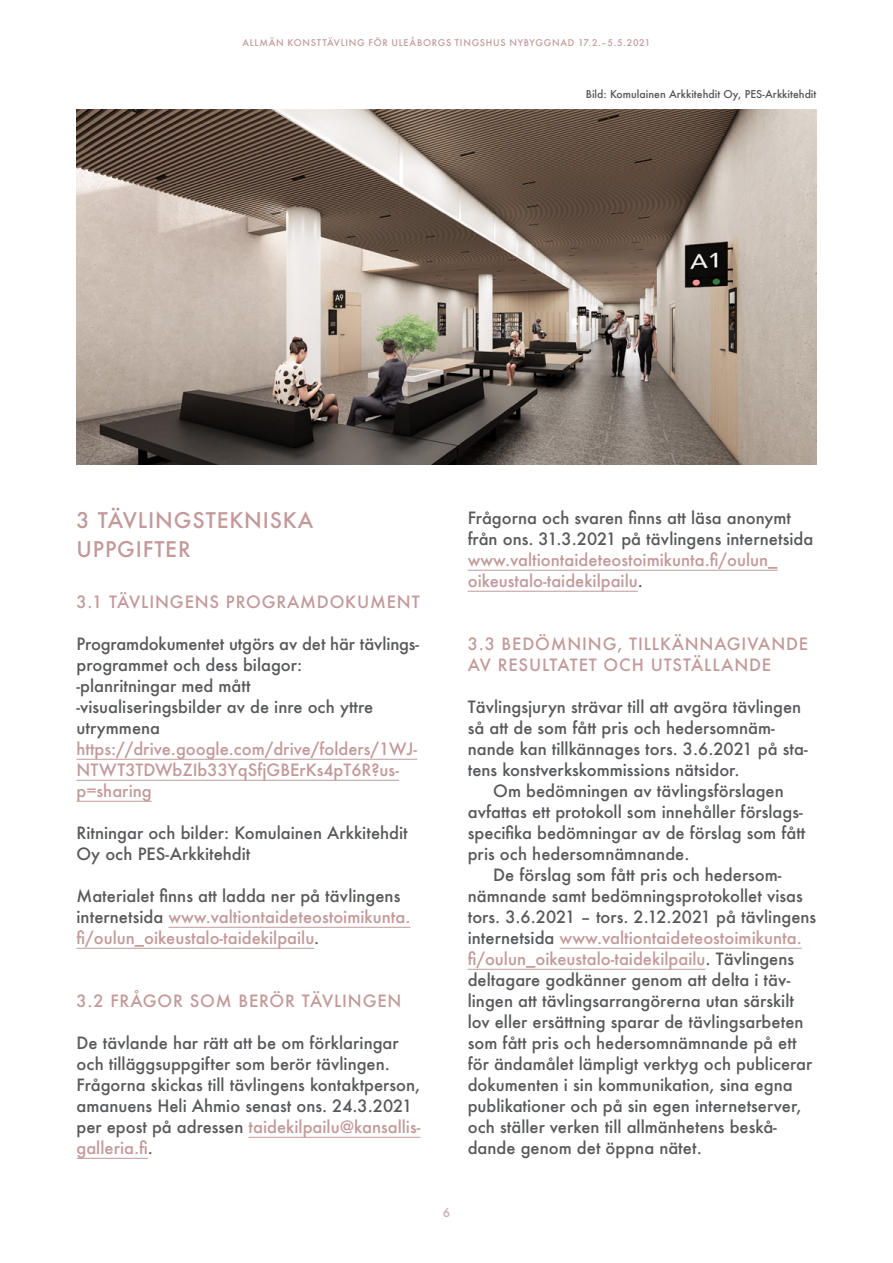
<style>
.page{position:relative;width:893px;height:1263px;background:#fff}
.page>*{position:absolute;margin:0;border:0;box-sizing:border-box;transform-origin:0 0}
.t1{font:500 21px/28.5px "Futura";letter-spacing:.04em;color:#c39999}
.t2{font:500 16.5px/21px "Futura";color:#58595b}
.t3{font:500 16.5px/21px "Futura";color:#c39999}
.t4{font:500 16.5px/21px "Futura";letter-spacing:.05em;color:#c39999}
.t5{font:500 12px "Futura";color:#ceabab}
.t6{font:500 10.5px "Futura";color:#545456}
.t7{font:500 9px "Futura";letter-spacing:.08em;color:#c39999}
.s1{color:#58595b}
.s2{color:#c39999}
</style>
<div class="page">
<hr style="left:77px;top:759px;width:340px;height:1px;background:#c39999">
<hr style="left:77px;top:780px;width:322px;height:1px;background:#c39999">
<hr style="left:77px;top:801px;width:75px;height:1px;background:#c39999">
<hr style="left:168px;top:927px;width:243px;height:1px;background:#c39999">
<hr style="left:77px;top:948px;width:237px;height:1px;background:#c39999">
<hr style="left:249px;top:1137px;width:171px;height:1px;background:#c39999">
<hr style="left:77px;top:1158px;width:71px;height:1px;background:#c39999">
<hr style="left:468px;top:570px;width:310px;height:1px;background:#c39999">
<hr style="left:468px;top:591px;width:170px;height:1px;background:#c39999">
<hr style="left:560px;top:948px;width:242px;height:1px;background:#c39999">
<hr style="left:468px;top:969px;width:237px;height:1px;background:#c39999">
<img style="left:77px;top:109px;width:739px;height:355px">
<p class="t7" style="left:242px;top:36px;width:410px">ALLMÄN KONSTTÄVLING FÖR ULEÅBORGS TINGSHUS NYBYGGNAD 17.2.–5.5.2021</p>
<p class="t6" style="left:586px;top:87px;width:232px">Bild: Komulainen Arkkitehdit Oy, PES-Arkkitehdit</p>
<p class="t1" style="left:77px;top:506px;width:238px">3 TÄVLINGSTEKNISKA<br>UPPGIFTER</p>
<p class="t4" style="left:77px;top:591px;width:345px">3.1 TÄVLINGENS PROGRAMDOKUMENT</p>
<p class="t2" style="left:77px;top:633px;width:344px">Programdokumentet utgörs av det här tävlings&shy;programmet och dess bilagor:<br>-planritningar med mått<br>-visualiseringsbilder av de inre och yttre utrymmena</p>
<p class="t3" style="left:77px;top:738px;width:342px">https://drive.google.com/drive/folders/1WJ-<br>NTWT3TDWbZIb33YqSfjGBErKs4pT6R?us&shy;p=sharing</p>
<p class="t2" style="left:77px;top:822px;width:333px">Ritningar och bilder: Komulainen Arkkitehdit<br>Oy och PES-Arkkitehdit</p>
<p class="t3" style="left:77px;top:885px;width:335px"><span class="s1">Materialet finns att ladda ner på tävlingens internetsida</span> www.valtiontaideteostoimikunta. fi/oulun_oikeustalo-taidekilpailu<span class="s1">.</span></p>
<p class="t4" style="left:77px;top:990px;width:327px">3.2 FRÅGOR SOM BERÖR TÄVLINGEN</p>
<p class="t2" style="left:77px;top:1032px;width:345px">De tävlande har rätt att be om förklaringar och tilläggsuppgifter som berör tävlingen.<br>Frågorna skickas till tävlingens kontaktperson, amanuens Heli Ahmio senast ons. 24.3.2021 per epost på adressen <span class="s2">taidekilpailu@kansallis&shy;galleria.fi</span>.</p>
<p class="t2" style="left:468px;top:507px;width:347px">Frågorna och svaren finns att läsa anonymt från ons. 31.3.2021 på tävlingens internetsida</p>
<p class="t3" style="left:468px;top:549px;width:311px">www.valtiontaideteostoimikunta.fi/oulun_ oikeustalo-taidekilpailu<span class="s1">.</span></p>
<p class="t4" style="left:468px;top:633px;width:342px">3.3 BEDÖMNING, TILLKÄNNAGIVANDE<br>AV RESULTATET OCH UTSTÄLLANDE</p>
<p class="t2" style="left:468px;top:696px;width:341px">Tävlingsjuryn strävar till att avgöra tävlingen så att de som fått pris och hedersomnäm&shy;nande kan tillkännages tors. 3.6.2021 på sta&shy;tens konstverkskommissions nätsidor.</p>
<p class="t2" style="left:468px;top:780px;width:339px;text-indent:26px">Om bedömningen av tävlingsförslagen avfattas ett protokoll som innehåller förslags&shy;specifika bedömningar av de förslag som fått pris och hedersomnämnande.</p>
<p class="t2" style="left:468px;top:864px;width:350px;text-indent:26px">De förslag som fått pris och hedersom&shy;nämnande samt bedömningsprotokollet visas tors. 3.6.2021 – tors. 2.12.2021 på tävlingens internetsida <span class="s2">www.valtiontaideteostoimikunta. fi/oulun_oikeustalo-taidekilpailu</span>. Tävlingens deltagare godkänner genom att delta i täv&shy;lingen att tävlingsarrangörerna utan särskilt lov eller ersättning sparar de tävlingsarbeten som fått pris och hedersomnämnande på ett för ändamålet lämpligt verktyg och publicerar dokumenten i sin kommunikation, sina egna publikationer och på sin egen internetserver, och ställer verken till allmänhetens beskå&shy;dande genom det öppna nätet.</p>
<p class="t5" style="left:443px;top:1204px;width:9px">6</p>
</div>
